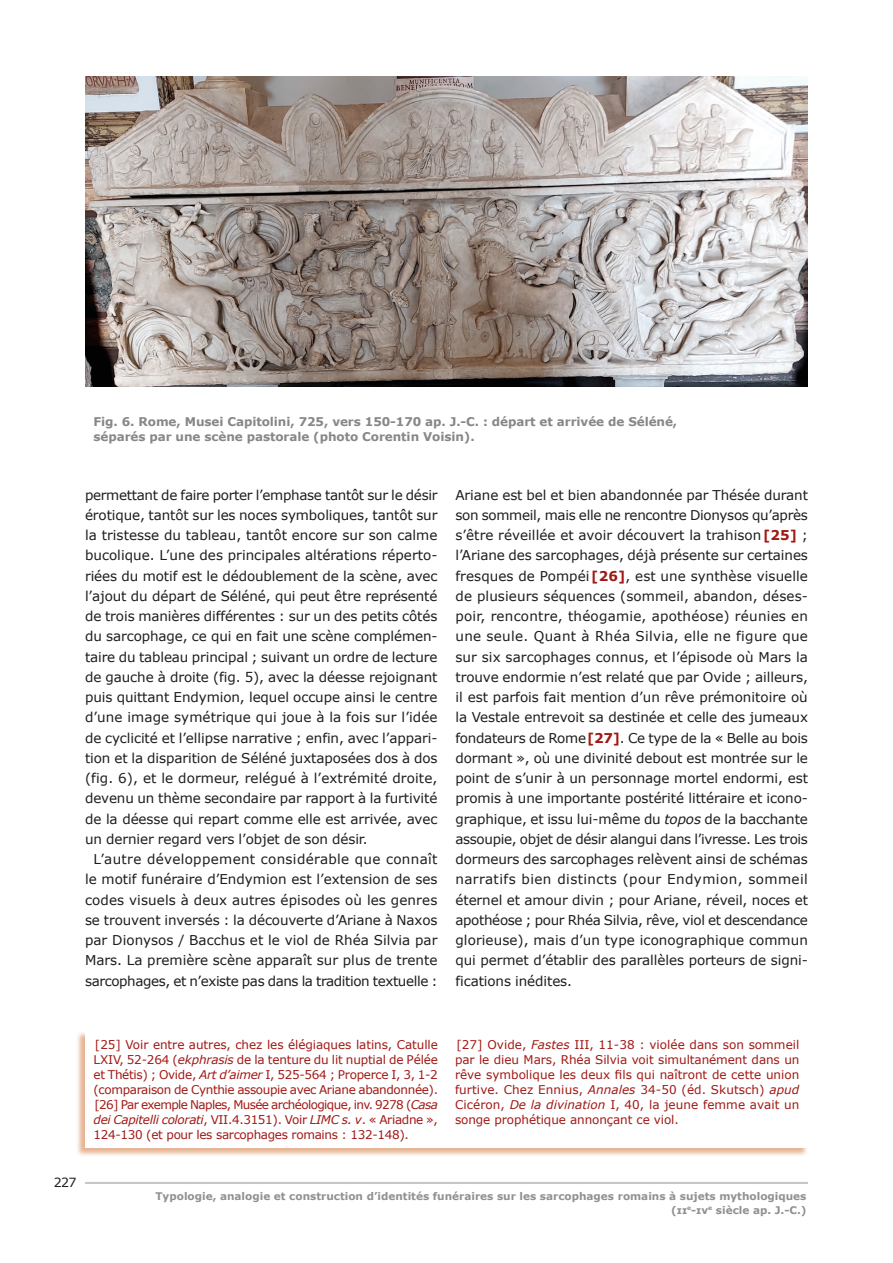
<style>
.page{position:relative;width:893px;height:1263px;background:#fff}
.page>*{position:absolute;margin:0;border:0;box-sizing:border-box;transform-origin:0 0}
.t1{font:13.5px/20.2px "Verdana";letter-spacing:-.005em;color:#1d1d1b;text-align:justify}
.t2{font:12.6px "Verdana";color:#1d1d1b}
.t3{font:12px/15px "Verdana";letter-spacing:-.02em;color:#a01915;text-align:justify}
.t4{font:700 12px/15px "Verdana";letter-spacing:-.005em;color:#878787}
.t5{font:700 10.5px/13.5px "Verdana";color:#919190;text-align:right}
.s1{font-weight:700;color:#a01915}
.s2{font-style:italic}
</style>
<div class="page">
<hr style="left:85px;top:1182px;width:723px;height:2px;background:#c7c7c6">
<div style="left:76px;top:1031px;width:732px;height:126px;background:#cc6928;opacity:.5"></div>
<div style="left:85px;top:1031px;width:723px;height:117px;background:#fff"></div>
<img style="left:85px;top:77px;width:722px;height:310px">
<p class="t4" style="left:94px;top:414px;width:585px">Fig. 6. Rome, Musei Capitolini, 725, vers 150-170 ap. J.-C. : départ et arrivée de Séléné, séparés par une scène pastorale (photo Corentin Voisin).</p>
<p class="t1" style="left:85px;top:484px;width:354px">permettant de faire porter l’emphase tantôt sur le désir érotique, tantôt sur les noces symboliques, tantôt sur la tristesse du tableau, tantôt encore sur son calme bucolique. L’une des principales altérations réperto&shy;riées du motif est le dédoublement de la scène, avec l’ajout du départ de Séléné, qui peut être représenté de trois manières différentes : sur un des petits côtés du sarcophage, ce qui en fait une scène complémen&shy;taire du tableau principal ; suivant un ordre de lecture de gauche à droite (fig. 5), avec la déesse rejoignant puis quittant Endymion, lequel occupe ainsi le centre d’une image symétrique qui joue à la fois sur l’idée de cyclicité et l’ellipse narrative ; enfin, avec l’appari&shy;tion et la disparition de Séléné juxtaposées dos à dos (fig. 6), et le dormeur, relégué à l’extrémité droite, devenu un thème secondaire par rapport à la furtivité de la déesse qui repart comme elle est arrivée, avec un dernier regard vers l’objet de son désir.</p>
<p class="t1" style="left:85px;top:849px;width:354px;text-indent:9px">L’autre développement considérable que connaît le motif funéraire d’Endymion est l’extension de ses codes visuels à deux autres épisodes où les genres se trouvent inversés : la découverte d’Ariane à Naxos par Dionysos / Bacchus et le viol de Rhéa Silvia par Mars. La première scène apparaît sur plus de trente sarcophages, et n’existe pas dans la tradition textuelle :</p>
<p class="t1" style="left:455px;top:484px;width:354px">Ariane est bel et bien abandonnée par Thésée durant son sommeil, mais elle ne rencontre Dionysos qu’après s’être réveillée et avoir découvert la trahison<span class="s1">[25]</span> ; l’Ariane des sarcophages, déjà présente sur certaines fresques de Pompéi<span class="s1">[26]</span>, est une synthèse visuelle de plusieurs séquences (sommeil, abandon, déses&shy;poir, rencontre, théogamie, apothéose) réunies en une seule. Quant à Rhéa Silvia, elle ne figure que sur six sarcophages connus, et l’épisode où Mars la trouve endormie n’est relaté que par Ovide ; ailleurs, il est parfois fait mention d’un rêve prémonitoire où la Vestale entrevoit sa destinée et celle des jumeaux fondateurs de Rome<span class="s1">[27]</span>. Ce type de la « Belle au bois dormant », où une divinité debout est montrée sur le point de s’unir à un personnage mortel endormi, est promis à une importante postérité littéraire et icono&shy;graphique, et issu lui-même du <span class="s2">topos</span> de la bacchante assoupie, objet de désir alangui dans l’ivresse. Les trois dormeurs des sarcophages relèvent ainsi de schémas narratifs bien distincts (pour Endymion, sommeil éternel et amour divin ; pour Ariane, réveil, noces et apothéose ; pour Rhéa Silvia, rêve, viol et descendance glorieuse), mais d’un type iconographique commun qui permet d’établir des parallèles porteurs de signi&shy;fications inédites.</p>
<p class="t2" style="left:54px;top:1173px;width:24px">227</p>
<p class="t3" style="left:94px;top:1037px;width:346px">[25] Voir entre autres, chez les élégiaques latins, Catulle LXIV, 52-264 (<span class="s2">ekphrasis</span> de la tenture du lit nuptial de Pélée et Thétis) ; Ovide, <span class="s2">Art d’aimer</span> I, 525-564 ; Properce I, 3, 1-2 (comparaison de Cynthie assoupie avec Ariane abandonnée). [26] Par exemple Naples, Musée archéologique, inv. 9278 (<span class="s2">Casa dei Capitelli colorati</span>, VII.4.3151). Voir <span class="s2">LIMC s. v</span>. « Ariadne », 124-130 (et pour les sarcophages romains : 132-148).</p>
<p class="t3" style="left:455px;top:1037px;width:346px">[27] Ovide, <span class="s2">Fastes</span> III, 11-38 : violée dans son sommeil par le dieu Mars, Rhéa Silvia voit simultanément dans un rêve symbolique les deux fils qui naîtront de cette union furtive. Chez Ennius, <span class="s2">Annales</span> 34-50 (éd. Skutsch) <span class="s2">apud </span>Cicéron, <span class="s2">De la divination</span> I, 40, la jeune femme avait un songe prophétique annonçant ce viol.</p>
<p class="t5" style="left:155px;top:1189px;width:652px">Typologie, analogie et construction d’identités funéraires sur les sarcophages romains à sujets mythologiques (ii<sup>e</sup>-iv<sup>e</sup> siècle ap. J.-C.)</p>
</div>
